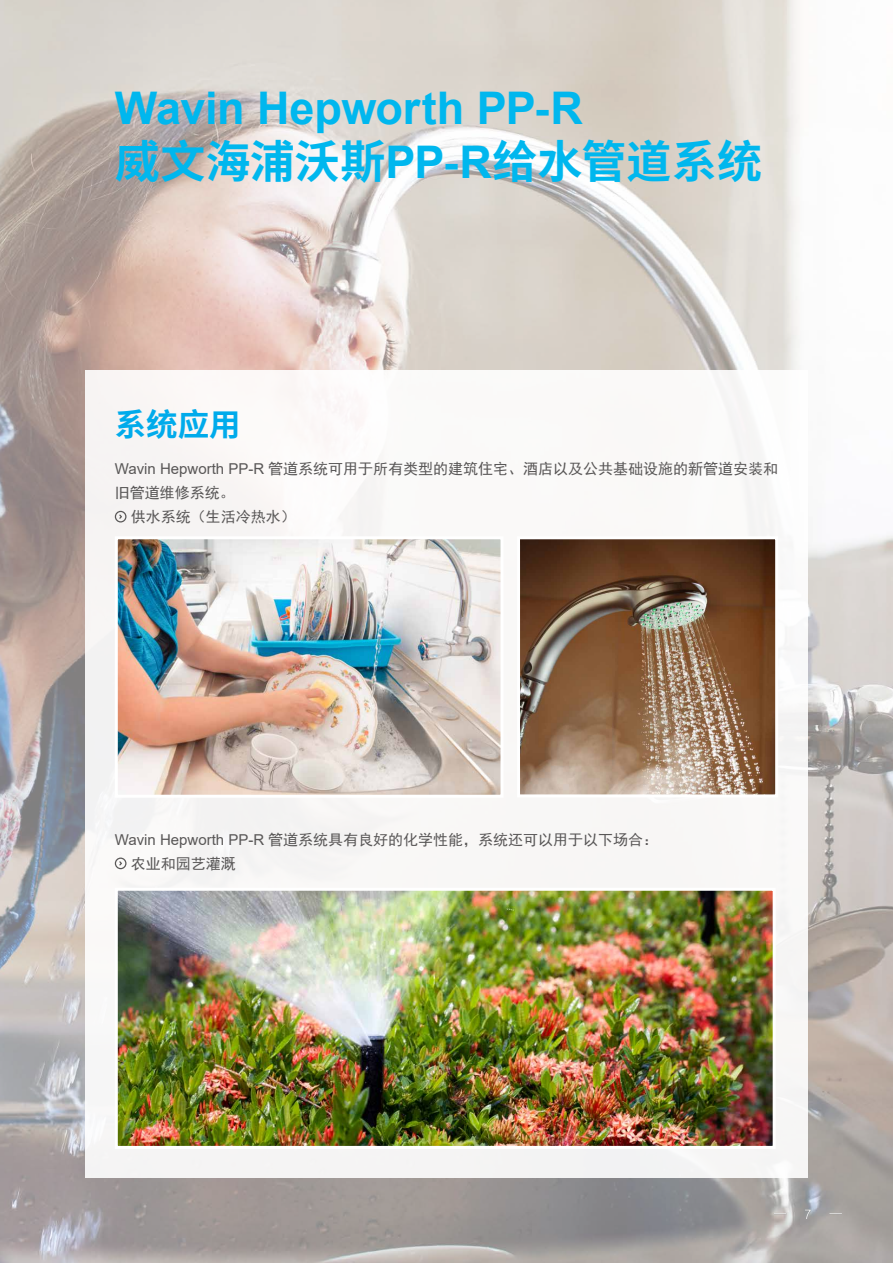
<style>
.page{position:relative;width:893px;height:1263px;background:#fff}
.page>*{position:absolute;margin:0;border:0;box-sizing:border-box;transform-origin:0 0}
.t1{font:700 45px "Arial";letter-spacing:-.01em;color:#00b7ee}
.t2{font:700 45px "Noto Sans Hans";color:#00b7ee}
.t3{font:700 31.5px "Noto Sans Hans";color:#00abeb}
.t4{font:15px/24px "Sim Hei";color:#595757}
.t5{font:13.5px "Arial";color:#fff}
.s1{font-family:"Arial"}
</style>
<div class="page">
<img style="left:0;top:0;width:893px;height:1263px">
<div style="left:85px;top:370px;width:723px;height:808px;background:#f9f8f7"></div>
<svg style="left:115px;top:511px;width:11px;height:11px"></svg>
<svg style="left:115px;top:857px;width:11px;height:12px"></svg>
<img style="left:117px;top:890px;width:656px;height:256px">
<img style="left:520px;top:539px;width:256px;height:256px">
<img style="left:117px;top:539px;width:384px;height:256px">
<svg style="left:829px;top:1213px;width:13px;height:1px"></svg>
<svg style="left:774px;top:1213px;width:13px;height:1px"></svg>
<h1 class="t1" style="left:115px;top:76px;width:470px">Wavin Hepworth PP-R</h1>
<h1 class="t2" style="left:115px;top:136px;width:649px">威文海浦沃斯<span class="s1">PP-R</span>给水管道系统</h1>
<h2 class="t3" style="left:115px;top:407px;width:127px">系统应用</h2>
<p class="t4" style="left:115px;top:457px;width:665px"><span class="s1">Wavin Hepworth PP-R</span> 管道系统可用于所有类型的建筑住宅、酒店以及公共基础设施的新管道安装和</p>
<p class="t4" style="left:115px;top:481px;width:121px">旧管道维修系统。</p>
<p class="t4" style="left:131px;top:505px;width:166px">供水系统（生活冷热水）</p>
<p class="t4" style="left:131px;top:827px;width:529px;text-indent:-16px"><span class="s1">Wavin Hepworth PP-R</span> 管道系统具有良好的化学性能，系统还可以用于以下场合：农业和园艺灌溉</p>
<p class="t5" style="left:804px;top:1204px;width:9px">7</p>
</div>
